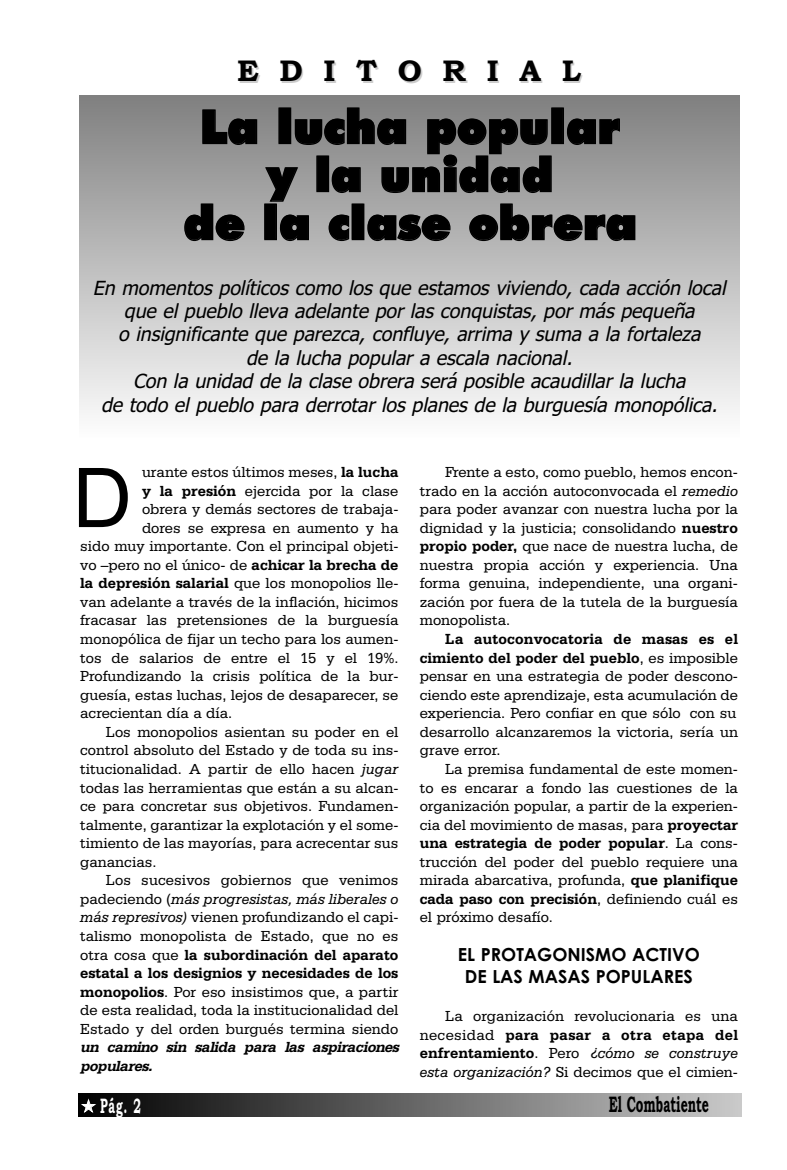
<style>
.page{position:relative;width:787px;height:1170px;background:#fff}
.page>*{position:absolute;margin:0;border:0;box-sizing:border-box;transform-origin:0 0}
.t1{font:82.5px "Arial";color:#000}
.t2{font:900 46.5px/48px "Futura BT";color:#000;text-align:center}
.t3{font:700 30px "Bookman Old Style";letter-spacing:.69em;color:#000}
.t4{font:700 22.5px "Bookman Old Style";color:#000;scale:.55 1}
.t5{font:700 21px "Bookman Old Style";color:#fff;scale:.55 1}
.t6{font:italic 19.5px/23.4px "Tahoma";color:#000;text-align:center}
.t7{font:700 18px/21.6px "Century Gothic";color:#000;text-align:center}
.t8{font:15.45px/18.6px "Serifa BT";color:#000;text-align:justify}
.t9{font:700 15.45px "Serifa BT";color:#000}
.t10{font:italic 700 15.45px/18.6px "Serifa BT";color:#000}
.t11{font:italic 15.45px "Serifa BT";color:#000}
.s1{font-weight:700}
.s2{font-style:italic}
.s3{font-style:normal}
.s4{font-weight:400}
</style>
<div class="page">
<div style="left:79px;top:1093px;width:662px;height:23px;background:linear-gradient(to right,#000,#cacaca)"></div>
<div style="left:79px;top:95px;width:660px;height:343px;background:linear-gradient(to bottom,#7f7f7f,#fefefe)"></div>
<svg style="left:82px;top:1099px;width:13px;height:12px"></svg>
<h3 class="t3" style="left:237px;top:53px;width:345px">EDITORIAL</h3>
<h2 class="t2" style="left:183px;top:103px;width:455px">La lucha popular y la unidad<br>de la clase obrera</h2>
<p class="t6" style="left:93px;top:276px;width:639px">En momentos políticos como los que estamos viviendo, cada acción local que el pueblo lleva adelante por las conquistas, por más pequeña<br>o insignificante que parezca, confluye, arrima y suma a la fortaleza<br>de la lucha popular a escala nacional.<br>Con la unidad de la clase obrera será posible acaudillar la lucha<br>de todo el pueblo para derrotar los planes de la burguesía monopólica.</p>
<p class="t8" style="left:142px;top:462px;width:258px">urante estos últimos meses, <span class="s1">la lucha</span></p>
<p class="t8" style="left:142px;top:481px;width:258px"><span class="s1">y la presión</span> ejercida por la clase</p>
<p class="t8" style="left:142px;top:499px;width:258px">obrera y demás sectores de trabaja-</p>
<p class="t8" style="left:142px;top:518px;width:258px">dores se expresa en aumento y ha</p>
<p class="t8" style="left:80px;top:536px;width:320px">sido muy importante. Con el principal objeti-</p>
<p class="t8" style="left:80px;top:555px;width:320px">vo –pero no el único- de <span class="s1">achicar la brecha de</span></p>
<p class="t8" style="left:80px;top:573px;width:320px"><span class="s1">la depresión salarial</span> que los monopolios lle-</p>
<p class="t8" style="left:80px;top:592px;width:320px">van adelante a través de la inflación, hicimos</p>
<p class="t8" style="left:80px;top:610px;width:320px">fracasar las pretensiones de la burguesía</p>
<p class="t8" style="left:80px;top:629px;width:320px">monopólica de fijar un techo para los aumen-</p>
<p class="t8" style="left:80px;top:648px;width:320px">tos de salarios de entre el 15 y el 19%.</p>
<p class="t8" style="left:80px;top:666px;width:320px">Profundizando la crisis política de la bur-</p>
<p class="t8" style="left:80px;top:685px;width:320px">guesía, estas luchas, lejos de desaparecer, se</p>
<p class="t8" style="left:80px;top:703px;width:154px">acrecientan día a día.</p>
<p class="t8" style="left:106px;top:722px;width:294px">Los monopolios asientan su poder en el</p>
<p class="t8" style="left:80px;top:740px;width:320px">control absoluto del Estado y de toda su ins-</p>
<p class="t8" style="left:80px;top:759px;width:320px">titucionalidad. A partir de ello hacen <span class="s2">jugar</span></p>
<p class="t8" style="left:80px;top:777px;width:320px">todas las herramientas que están a su alcan-</p>
<p class="t8" style="left:80px;top:796px;width:320px">ce para concretar sus objetivos. Fundamen-</p>
<p class="t8" style="left:80px;top:815px;width:320px">talmente, garantizar la explotación y el some-</p>
<p class="t8" style="left:80px;top:833px;width:320px">timiento de las mayorías, para acrecentar sus</p>
<p class="t8" style="left:80px;top:852px;width:78px">ganancias.</p>
<p class="t8" style="left:106px;top:870px;width:294px">Los sucesivos gobiernos que venimos</p>
<p class="t11" style="left:80px;top:889px;width:320px"><span class="s3">padeciendo (</span>más progresistas, más liberales o</p>
<p class="t8" style="left:80px;top:907px;width:320px"><span class="s2">más represivos)</span> vienen profundizando el capi-</p>
<p class="t8" style="left:80px;top:926px;width:320px">talismo monopolista de Estado, que no es</p>
<p class="t9" style="left:80px;top:945px;width:320px"><span class="s4">otra cosa que</span> la subordinación del aparato</p>
<p class="t9" style="left:80px;top:963px;width:320px">estatal a los designios y necesidades de los</p>
<p class="t8" style="left:80px;top:981px;width:320px"><span class="s1">monopolios</span>. Por eso insistimos que, a partir</p>
<p class="t8" style="left:80px;top:1000px;width:320px">de esta realidad, toda la institucionalidad del</p>
<p class="t8" style="left:80px;top:1019px;width:320px">Estado y del orden burgués termina siendo</p>
<p class="t10" style="left:80px;top:1037px;width:324px">un camino sin salida para las aspiraciones populares.</p>
<h1 class="t1" style="left:73px;top:450px;width:61px">D</h1>
<p class="t8" style="left:420px;top:462px;width:320px;text-indent:26px">Frente a esto, como pueblo, hemos encon&shy;trado en la acción autoconvocada el <span class="s2">remedio </span>para poder avanzar con nuestra lucha por la dignidad y la justicia; consolidando <span class="s1">nuestro propio poder,</span> que nace de nuestra lucha, de nuestra propia acción y experiencia. Una forma genuina, independiente, una organi&shy;zación por fuera de la tutela de la burguesía monopolista.</p>
<p class="t8" style="left:420px;top:629px;width:320px;text-indent:26px"><span class="s1">La autoconvocatoria de masas es el cimiento del poder del pueblo</span>, es imposible pensar en una estrategia de poder descono&shy;ciendo este aprendizaje, esta acumulación de experiencia. Pero confiar en que sólo con su desarrollo alcanzaremos la victoria, sería un grave error.</p>
<p class="t8" style="left:420px;top:759px;width:320px;text-indent:26px">La premisa fundamental de este momen&shy;to es encarar a fondo las cuestiones de la organización popular, a partir de la experien&shy;cia del movimiento de masas, para <span class="s1">proyectar una estrategia de poder popular</span>. La cons&shy;trucción del poder del pueblo requiere una mirada abarcativa, profunda, <span class="s1">que planifique cada paso con precisión</span>, definiendo cuál es el próximo desafío.</p>
<p class="t7" style="left:458px;top:944px;width:243px">EL PROTAGONISMO ACTIVO<br>DE LAS MASAS POPULARES</p>
<p class="t8" style="left:420px;top:1006px;width:320px;text-indent:26px">La organización revolucionaria es una necesidad <span class="s1">para pasar a otra etapa del enfrentamiento</span>. Pero <span class="s2">¿cómo se construye esta organización?</span> Si decimos que el cimien-</p>
<h3 class="t5" style="left:100px;top:1093px;width:76px">Pág. 2</h3>
<h3 class="t4" style="left:609px;top:1090px;width:184px">El Combatiente</h3>
</div>
